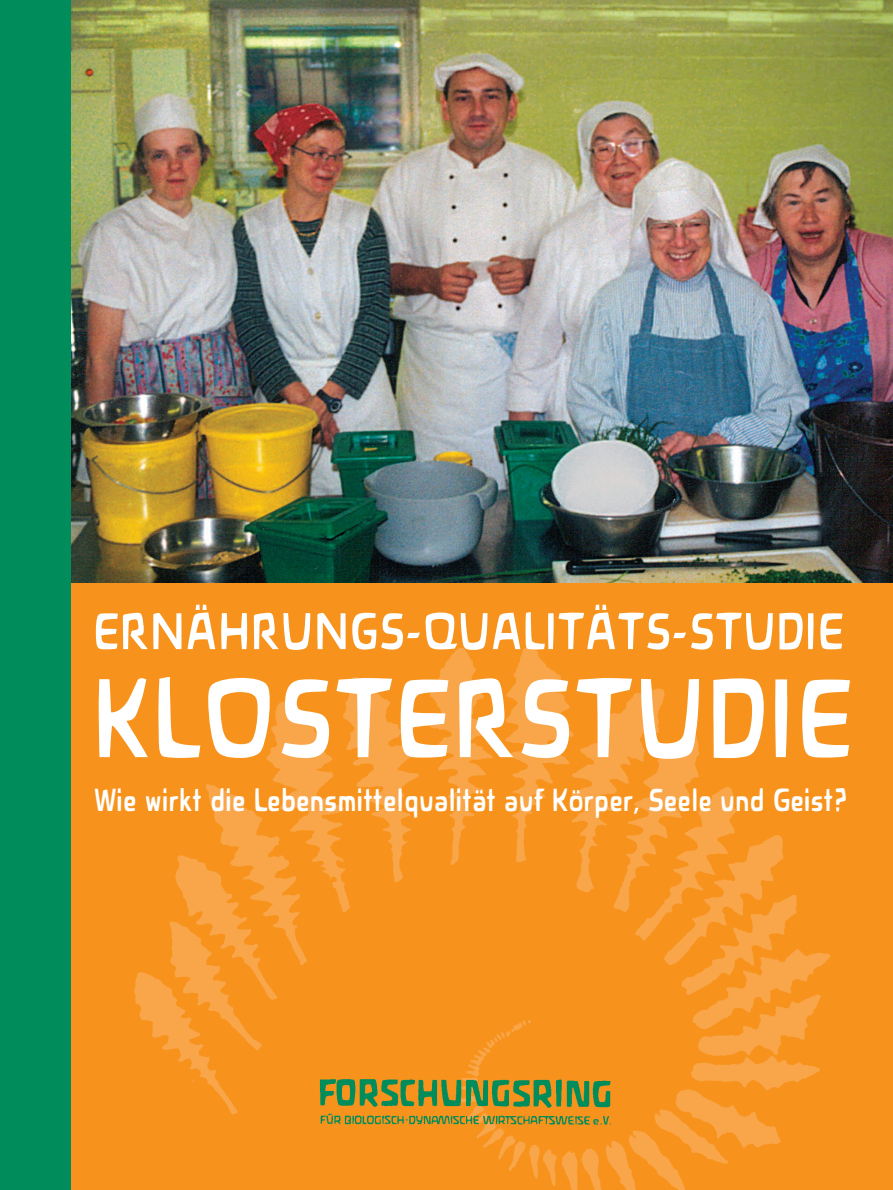
<style>
.page{position:relative;width:893px;height:1190px;background:#fff}
.page>*{position:absolute;margin:0;border:0;box-sizing:border-box;transform-origin:0 0}
.t1{font:700 condensed 117px "Novalis";color:#fff}
.t2{font:700 condensed 54px "Novalis";color:#fff}
.t3{font:700 condensed 33.45px "Novalis";letter-spacing:-.015em;color:#fff}
</style>
<div class="page">
<div style="left:0;top:581px;width:893px;height:609px;background:#f7931d"></div>
<img style="left:134px;top:646px;width:696px;height:544px">
<img style="left:71px;top:0;width:822px;height:583px">
<div style="left:0;top:0;width:71px;height:1190px;background:#008c5b"></div>
<img style="left:313px;top:1075px;width:315px;height:57px">
<h2 class="t2" style="left:93px;top:612px;width:753px">ERNÄHRUNGS-QUALITÄTS-STUDIE</h2>
<h1 class="t1" style="left:93px;top:677px;width:763px">KLOSTERSTUDIE</h1>
<p class="t3" style="left:93px;top:788px;width:756px">Wie wirkt die Lebensmittelqualität auf Körper, Seele und Geist?</p>
</div>
